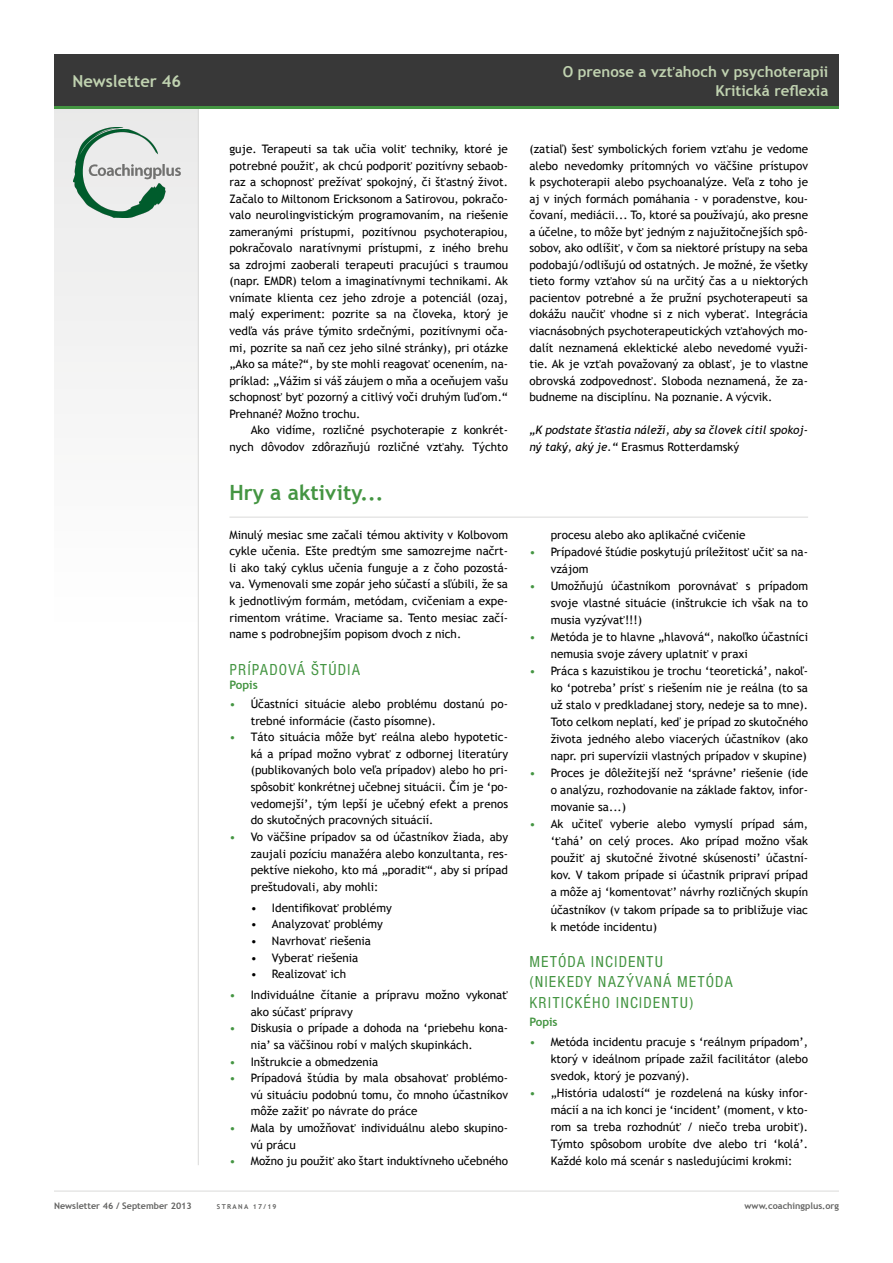
<style>
.page{position:relative;width:893px;height:1263px;background:#fff}
.page>*{position:absolute;margin:0;border:0;box-sizing:border-box;transform-origin:0 0}
.t1{font:700 21px "Trebuchet MS";color:#449542}
.t2{font:condensed 16.5px/20.1px "Nimbus Sans DOT";letter-spacing:.065em;color:#449542}
.t3{font:700 16.5px "Trebuchet MS";color:#c0d2b0}
.t4{font:700 15px/18.9px "Trebuchet MS";color:#c0d2b0;text-align:right}
.t5{font:11.7px/16.5px "Trebuchet MS";color:#000;text-align:justify}
.t6{font:italic 11.7px/16.5px "Trebuchet MS";color:#000}
.t7{font:700 11.7px "Trebuchet MS";color:#449542}
.t8{font:700 9px "Trebuchet MS";color:#636362}
.t9{font:700 6.75px "Trebuchet MS";letter-spacing:.2em;color:#636362}
.s1{color:#449542}
.s2{font-style:normal}
</style>
<div class="page">
<div style="left:54px;top:106px;width:145px;height:525px;background:#f5f5f5"></div>
<hr style="left:54px;top:1191px;width:785px;height:1px;background:#dadad9">
<hr style="left:198px;top:108px;width:1px;height:1057px;background:#dadad9">
<div style="left:54px;top:54px;width:785px;height:53px;background:#383838"></div>
<hr style="left:54px;top:106px;width:785px;height:3px;background:#449542">
<img style="left:74px;top:127px;width:106px;height:91px">
<hr style="left:229px;top:517px;width:579px;height:1px;background:#dadad9">
<h2 class="t3" style="left:72px;top:70px;width:110px">Newsletter 46</h2>
<p class="t4" style="left:563px;top:62px;width:267px">O prenose a vzťahoch v psychoterapii<br>Kritická reflexia</p>
<p class="t5" style="left:229px;top:141px;width:280px">guje. Terapeuti sa tak učia voliť techniky, ktoré je potrebné použiť, ak chcú podporiť pozitívny sebaob&shy;raz a schopnosť prežívať spokojný, či šťastný život.<br>Začalo to Miltonom Ericksonom a Satirovou, pokračo&shy;valo neurolingvistickým programovaním, na riešenie zameranými prístupmi, pozitívnou psychoterapiou, pokračovalo naratívnymi prístupmi, z iného brehu sa zdrojmi zaoberali terapeuti pracujúci s traumou (napr. EMDR) telom a imaginatívnymi technikami. Ak vnímate klienta cez jeho zdroje a potenciál (ozaj, malý experiment: pozrite sa na človeka, ktorý je vedľa vás práve týmito srdečnými, pozitívnymi oča&shy;mi, pozrite sa naň cez jeho silné stránky), pri otázke „Ako sa máte?“, by ste mohli reagovať ocenením, na&shy;príklad: „Vážim si váš záujem o mňa a oceňujem vašu schopnosť byť pozorný a citlivý voči druhým ľuďom.“ Prehnané? Možno trochu.</p>
<p class="t5" style="left:229px;top:422px;width:280px;text-align:right">Ako vidíme, rozličné psychoterapie z konkrét&shy;nych dôvodov zdôrazňujú rozličné vzťahy. Týchto</p>
<h1 class="t1" style="left:229px;top:479px;width:155px">Hry a aktivity...</h1>
<p class="t5" style="left:229px;top:526px;width:280px">Minulý mesiac sme začali témou aktivity v Kolbovom cykle učenia. Ešte predtým sme samozrejme načrt&shy;li ako taký cyklus učenia funguje a z čoho pozostá&shy;va. Vymenovali sme zopár jeho súčastí a sľúbili, že sa k jednotlivým formám, metódam, cvičeniam a expe&shy;rimentom vrátime. Vraciame sa. Tento mesiac začí&shy;name s podrobnejším popisom dvoch z nich.</p>
<h2 class="t2" style="left:230px;top:659px;width:132px">PRÍPADOVÁ ŠTÚDIA</h2>
<p class="t7" style="left:229px;top:677px;width:30px">Popis</p>
<p class="t5" style="left:251px;top:695px;width:259px;text-indent:-21px"><span class="s1">•</span> Účastníci situácie alebo problému dostanú po&shy;trebné informácie (často písomne).</p>
<p class="t5" style="left:251px;top:729px;width:259px;text-indent:-21px"><span class="s1">•</span> Táto situácia môže byť reálna alebo hypotetic&shy;ká a prípad možno vybrať z odbornej literatúry (publikovaných bolo veľa prípadov) alebo ho pri&shy;spôsobiť konkrétnej učebnej situácii. Čím je ‘po&shy;vedomejší’, tým lepší je učebný efekt a prenos do skutočných pracovných situácií.</p>
<p class="t5" style="left:251px;top:828px;width:259px;text-indent:-21px"><span class="s1">•</span> Vo väčšine prípadov sa od účastníkov žiada, aby zaujali pozíciu manažéra alebo konzultanta, res&shy;pektíve niekoho, kto má „poradiť“, aby si prípad preštudovali, aby mohli:</p>
<p class="t5" style="left:251px;top:899px;width:143px">• Identifikovať problémy</p>
<p class="t5" style="left:251px;top:916px;width:134px">• Analyzovať problémy</p>
<p class="t5" style="left:251px;top:933px;width:122px">• Navrhovať riešenia</p>
<p class="t5" style="left:251px;top:949px;width:109px">• Vyberať riešenia</p>
<p class="t5" style="left:251px;top:966px;width:97px">• Realizovať ich</p>
<p class="t5" style="left:251px;top:987px;width:259px;text-indent:-21px"><span class="s1">•</span> Individuálne čítanie a prípravu možno vykonať ako súčasť prípravy</p>
<p class="t5" style="left:251px;top:1020px;width:259px;text-indent:-21px"><span class="s1">•</span> Diskusia o prípade a dohoda na ‘priebehu kona&shy;nia’ sa väčšinou robí v malých skupinkách.</p>
<p class="t5" style="left:229px;top:1053px;width:151px"><span class="s1">•</span> Inštrukcie a obmedzenia</p>
<p class="t5" style="left:251px;top:1070px;width:259px;text-indent:-21px"><span class="s1">•</span> Prípadová štúdia by mala obsahovať problémo&shy;vú situáciu podobnú tomu, čo mnoho účastníkov môže zažiť po návrate do práce</p>
<p class="t5" style="left:251px;top:1120px;width:259px;text-indent:-21px"><span class="s1">•</span> Mala by umožňovať individuálnu alebo skupino&shy;vú prácu</p>
<p class="t5" style="left:229px;top:1153px;width:280px"><span class="s1">•</span> Možno ju použiť ako štart induktívneho učebného</p>
<p class="t5" style="left:529px;top:141px;width:280px">(zatiaľ) šesť symbolických foriem vzťahu je vedome alebo nevedomky prítomných vo väčšine prístupov k psychoterapii alebo psychoanalýze. Veľa z toho je aj v iných formách pomáhania - v poradenstve, kou&shy;čovaní, mediácii... To, ktoré sa používajú, ako presne a účelne, to môže byť jedným z najužitočnejších spô&shy;sobov, ako odlíšiť, v čom sa niektoré prístupy na seba podobajú/odlišujú od ostatných. Je možné, že všetky tieto formy vzťahov sú na určitý čas a u niektorých pacientov potrebné a že pružní psychoterapeuti sa dokážu naučiť vhodne si z nich vyberať. Integrácia viacnásobných psychoterapeutických vzťahových mo&shy;dalít neznamená eklektické alebo nevedomé využi&shy;tie. Ak je vzťah považovaný za oblasť, je to vlastne obrovská zodpovednosť. Sloboda neznamená, že za&shy;budneme na disciplínu. Na poznanie. A výcvik.</p>
<p class="t6" style="left:529px;top:422px;width:280px">„K podstate šťastia náleží, aby sa človek cítil spokoj&shy;ný taký, aký je.“ <span class="s2">Erasmus Rotterdamský</span></p>
<p class="t5" style="left:551px;top:526px;width:196px">procesu alebo ako aplikačné cvičenie</p>
<p class="t5" style="left:551px;top:543px;width:259px;line-height:17.1px;text-indent:-21px"><span class="s1">•</span> Prípadové štúdie poskytujú príležitosť učiť sa na&shy;vzájom</p>
<p class="t5" style="left:551px;top:577px;width:259px;line-height:17.1px;text-indent:-21px"><span class="s1">•</span> Umožňujú účastníkom porovnávať s prípadom svoje vlastné situácie (inštrukcie ich však na to musia vyzývať!!!)</p>
<p class="t5" style="left:551px;top:628px;width:259px;line-height:17.1px;text-indent:-21px"><span class="s1">•</span> Metóda je to hlavne „hlavová“, nakoľko účastníci nemusia svoje závery uplatniť v praxi</p>
<p class="t5" style="left:551px;top:662px;width:259px;line-height:17.1px;text-indent:-21px"><span class="s1">•</span> Práca s kazuistikou je trochu ‘teoretická’, nakoľ&shy;ko ‘potreba’ prísť s riešením nie je reálna (to sa už stalo v predkladanej story, nedeje sa to mne).<br>Toto celkom neplatí, keď je prípad zo skutočného života jedného alebo viacerých účastníkov (ako napr. pri supervízii vlastných prípadov v skupine)</p>
<p class="t5" style="left:551px;top:765px;width:259px;line-height:17.1px;text-indent:-21px"><span class="s1">•</span> Proces je dôležitejší než ‘správne’ riešenie (ide o analýzu, rozhodovanie na základe faktov, infor&shy;movanie sa...)</p>
<p class="t5" style="left:551px;top:816px;width:259px;line-height:17.1px;text-indent:-21px"><span class="s1">•</span> Ak učiteľ vyberie alebo vymyslí prípad sám, ‘ťahá’ on celý proces. Ako prípad možno však použiť aj skutočné životné skúsenosti’ účastní&shy;kov. V takom prípade si účastník pripraví prípad a môže aj ‘komentovať’ návrhy rozličných skupín účastníkov (v takom prípade sa to približuje viac k metóde incidentu)</p>
<h2 class="t2" style="left:529px;top:952px;width:205px">METÓDA INCIDENTU<br>(NIEKEDY NAZÝVANÁ METÓDA<br>KRITICKÉHO INCIDENTU)</h2>
<p class="t7" style="left:529px;top:1015px;width:30px">Popis</p>
<p class="t5" style="left:551px;top:1033px;width:259px;line-height:17.1px;text-indent:-21px"><span class="s1">•</span> Metóda incidentu pracuje s ‘reálnym prípadom’, ktorý v ideálnom prípade zažil facilitátor (alebo svedok, ktorý je pozvaný).</p>
<p class="t5" style="left:551px;top:1084px;width:259px;line-height:17.1px;text-indent:-21px"><span class="s1">•</span> „História udalostí“ je rozdelená na kúsky infor&shy;mácií a na ich konci je ‘incident’ (moment, v kto&shy;rom sa treba rozhodnúť / niečo treba urobiť).<br>Týmto spôsobom urobíte dve alebo tri ‘kolá’.<br>Každé kolo má scenár s nasledujúcimi krokmi:</p>
<p class="t8" style="left:54px;top:1200px;width:139px">Newsletter 46 / September 2013</p>
<p class="t9" style="left:217px;top:1202px;width:61px">strana 17/19</p>
<p class="t8" style="left:745px;top:1200px;width:96px">www.coachingplus.org</p>
</div>
